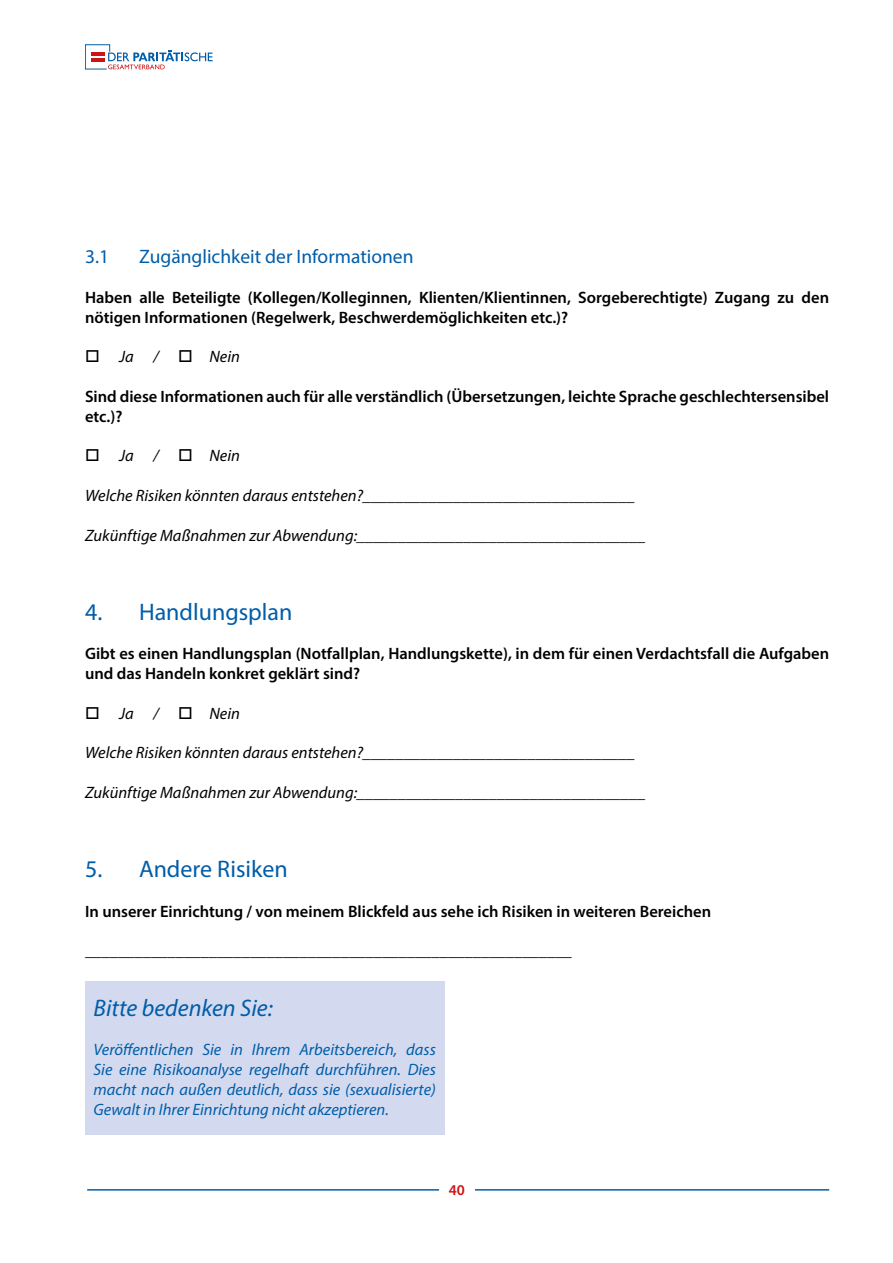
<style>
.page{position:relative;width:893px;height:1263px;background:#fff}
.page>*{position:absolute;margin:0;border:0;box-sizing:border-box;transform-origin:0 0}
.t1{font:24px "Myriad Pro";color:#005da9}
.t2{font:italic 24px "Myriad Pro";color:#005da9}
.t3{font:19.5px "Myriad Pro";color:#005da9}
.t4{font:600 16.5px/19.8px "Myriad Pro";color:#000}
.t5{font:italic 16.5px "Myriad Pro";color:#000}
.t6{font:italic 16.5px/19.8px "Myriad Pro";color:#005da9;text-align:justify}
.t7{font:16.5px "Myriad Pro";color:#000}
.t8{font:600 15px "Myriad Pro";color:#cd1316}
</style>
<div class="page">
<hr style="left:87px;top:1189px;width:742px;height:1px;background:#005da9">
<div style="left:439px;top:1184px;width:36px;height:26px;background:#fff"></div>
<svg style="left:85px;top:44px;width:128px;height:25px"></svg>
<div style="left:85px;top:981px;width:359px;height:153px;background:#d3daf0"></div>
<p class="t3" style="left:85px;top:245px;width:26px">3.1</p>
<p class="t3" style="left:139px;top:245px;width:276px">Zugänglichkeit der Informationen</p>
<p class="t4" style="left:85px;top:287px;width:746px">Haben alle Beteiligte (Kollegen/Kolleginnen, Klienten/Klientinnen, Sorgeberechtigte) Zugang zu den nötigen Informationen (Regelwerk, Beschwerdemöglichkeiten etc.)?</p>
<p class="t5" style="left:85px;top:347px;width:156px">□ Ja / □ Nein</p>
<p class="t4" style="left:85px;top:386px;width:746px">Sind diese Informationen auch für alle verständlich (Übersetzungen, leichte Sprache geschlechtersensibel etc.)?</p>
<p class="t5" style="left:85px;top:446px;width:156px">□ Ja / □ Nein</p>
<p class="t5" style="left:85px;top:485px;width:552px">Welche Risiken könnten daraus entstehen?_________________________________</p>
<p class="t5" style="left:85px;top:525px;width:562px">Zukünftige Maßnahmen zur Abwendung:___________________________________</p>
<h1 class="t1" style="left:85px;top:597px;width:209px">4. Handlungsplan</h1>
<p class="t4" style="left:85px;top:643px;width:746px">Gibt es einen Handlungsplan (Notfallplan, Handlungskette), in dem für einen Verdachtsfall die Aufgaben und das Handeln konkret geklärt sind?</p>
<p class="t5" style="left:85px;top:703px;width:156px">□ Ja / □ Nein</p>
<p class="t5" style="left:85px;top:743px;width:552px">Welche Risiken könnten daraus entstehen?_________________________________</p>
<p class="t5" style="left:85px;top:782px;width:562px">Zukünftige Maßnahmen zur Abwendung:___________________________________</p>
<h1 class="t1" style="left:85px;top:854px;width:204px">5. Andere Risiken</h1>
<p class="t4" style="left:85px;top:901px;width:628px">In unserer Einrichtung / von meinem Blickfeld aus sehe ich Risiken in weiteren Bereichen</p>
<p class="t7" style="left:85px;top:941px;width:488px">___________________________________________________________</p>
<h1 class="t2" style="left:94px;top:993px;width:181px">Bitte bedenken Sie:</h1>
<p class="t6" style="left:94px;top:1040px;width:344px">Veröffentlichen Sie in Ihrem Arbeitsbereich, dass Sie eine Risikoanalyse regelhaft durchführen. Dies macht nach außen deutlich, dass sie (sexualisierte)<br>Gewalt in Ihrer Einrichtung nicht akzeptieren.</p>
<p class="t8" style="left:449px;top:1181px;width:18px">40</p>
</div>
